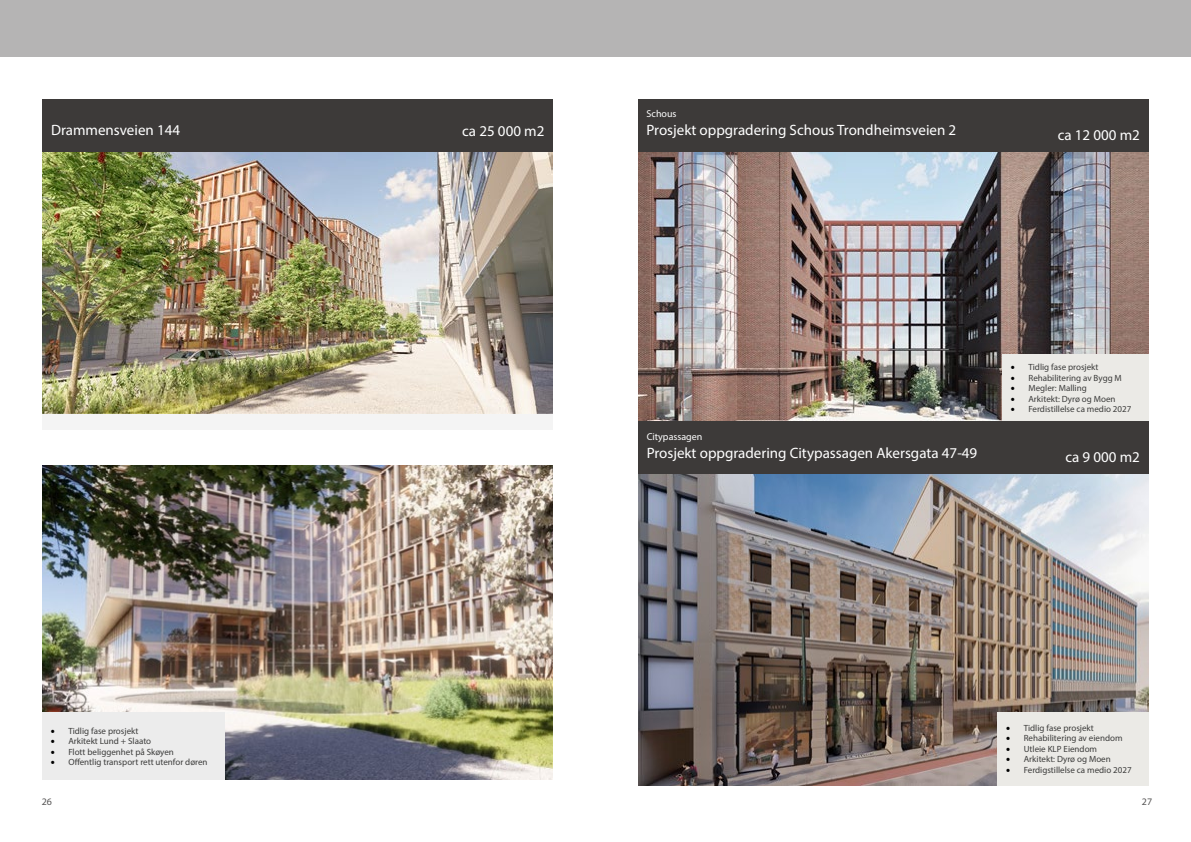
<style>
.page{position:relative;width:1191px;height:842px;background:#fff}
.page>*{position:absolute;margin:0;border:0;box-sizing:border-box;transform-origin:0 0}
.t1{font:15px "Myriad Pro";color:#fff}
.t2{font:10px "Myriad Pro";color:#fff}
.t3{font:10px "Myriad Pro";color:#555454}
.t4{font:9px "Myriad Pro";color:#3c3c3b}
.s1{font-family:"Minion Pro";font-size:12px;color:#000}
</style>
<div class="page">
<img style="left:638px;top:152px;width:510px;height:269px">
<img style="left:638px;top:474px;width:510px;height:311px">
<div style="left:43px;top:152px;width:510px;height:278px;background:#f4f4f4"></div>
<img style="left:43px;top:152px;width:510px;height:262px">
<img style="left:43px;top:465px;width:510px;height:315px">
<div style="left:638px;top:99px;width:510px;height:53px;background:#3d3a39"></div>
<div style="left:1002px;top:355px;width:146px;height:66px;background:#ebeae6"></div>
<div style="left:638px;top:421px;width:510px;height:53px;background:#3d3a39"></div>
<div style="left:997px;top:712px;width:151px;height:73px;background:#ebeae6"></div>
<div style="left:43px;top:99px;width:510px;height:53px;background:#3d3a39"></div>
<div style="left:42px;top:713px;width:183px;height:67px;background:#ececec"></div>
<div style="left:0;top:0;width:1191px;height:57px;background:#b5b4b4"></div>
<p class="t2" style="left:646px;top:108px;width:31px">Schous</p>
<h1 class="t1" style="left:646px;top:121px;width:311px">Prosjekt oppgradering Schous Trondheimsveien 2</h1>
<h1 class="t1" style="left:51px;top:121px;width:131px">Drammensveien 144</h1>
<h1 class="t1" style="left:1057px;top:126px;width:84px">ca 12 000 m2</h1>
<h1 class="t1" style="left:462px;top:121px;width:84px">ca 25 000 m2</h1>
<p class="t4" style="left:50px;top:725px;width:90px"><span class="s1">•</span> Tidlig fase prosjekt</p>
<p class="t4" style="left:50px;top:736px;width:102px"><span class="s1">•</span> Arkitekt Lund + Slaato</p>
<p class="t4" style="left:50px;top:746px;width:125px"><span class="s1">•</span> Flott beliggenhet på Skøyen</p>
<p class="t4" style="left:50px;top:757px;width:159px"><span class="s1">•</span> Offentlig transport rett utenfor døren</p>
<p class="t2" style="left:647px;top:430px;width:57px">Citypassagen</p>
<h1 class="t1" style="left:647px;top:443px;width:332px">Prosjekt oppgradering Citypassagen Akersgata 47-49</h1>
<p class="t4" style="left:1010px;top:362px;width:90px"><span class="s1">•</span> Tidlig fase prosjekt</p>
<p class="t4" style="left:1010px;top:372px;width:113px"><span class="s1">•</span> Rehabilitering av Bygg M</p>
<p class="t4" style="left:1010px;top:383px;width:78px"><span class="s1">•</span> Megler: Malling</p>
<p class="t4" style="left:1010px;top:393px;width:107px"><span class="s1">•</span> Arkitekt: Dyrø og Moen</p>
<p class="t4" style="left:1010px;top:404px;width:122px"><span class="s1">•</span> Ferdistillelse ca medio 2027</p>
<h1 class="t1" style="left:1065px;top:447px;width:76px">ca 9 000 m2</h1>
<p class="t4" style="left:1005px;top:722px;width:90px"><span class="s1">•</span> Tidlig fase prosjekt</p>
<p class="t4" style="left:1005px;top:733px;width:118px"><span class="s1">•</span> Rehabilitering av eiendom</p>
<p class="t4" style="left:1005px;top:743px;width:93px"><span class="s1">•</span> Utleie KLP Eiendom</p>
<p class="t4" style="left:1005px;top:754px;width:107px"><span class="s1">•</span> Arkitekt: Dyrø og Moen</p>
<p class="t4" style="left:1005px;top:764px;width:127px"><span class="s1">•</span> Ferdigstillelse ca medio 2027</p>
<p class="t3" style="left:42px;top:796px;width:12px">26</p>
<p class="t3" style="left:1141px;top:796px;width:12px">27</p>
</div>
